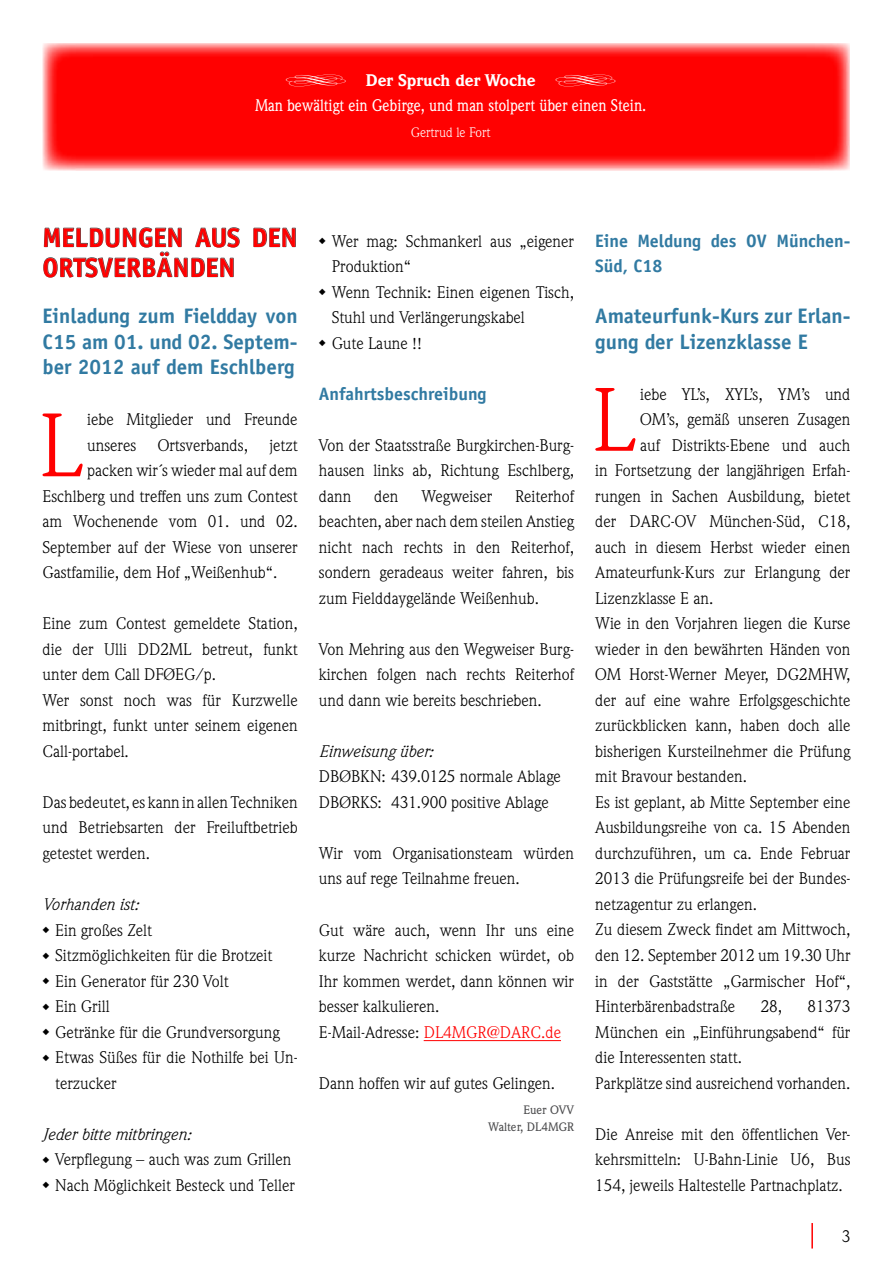
<style>
.page{position:relative;width:893px;height:1263px;background:#fff}
.page>*{position:absolute;margin:0;border:0;box-sizing:border-box;transform-origin:0 0}
.t1{font:88.2px "Weidemann LT";color:#f00}
.t2{font:700 27px/30px "Officina Sans LT";color:#f00}
.t3{font:700 21px/25.5px "Officina Sans LT";color:#317aa2;text-align:justify}
.t4{font:700 18px/25.5px "Officina Sans LT";color:#317aa2}
.t5{font:16.5px/25.5px "Weidemann LT";color:#000}
.t6{font:500 16.5px/25.5px "Weidemann LT";color:#fff;text-align:center;scale:.9 1}
.t7{font:italic 16.5px "Weidemann LT";color:#000}
.t8{font:13.5px "Weidemann LT";color:#fff}
.t9{font:500 12px/16.5px "Weidemann LT";color:#4b4b4d;text-align:right}
.s1{font-family:"Type Embellishments One Plain";font-weight:400}
.s2{font-weight:900}
.s3{color:#f00}
</style>
<div class="page">
<svg style="left:43px;top:43px;width:807px;height:127px;background:#ff1717"></svg>
<hr style="left:811px;top:1223px;width:2px;height:25px;background:#f00">
<svg style="left:253px;top:227px;width:43px;height:20px"></svg>
<svg style="left:43px;top:227px;width:197px;height:51px"></svg>
<hr style="left:424px;top:1040px;width:137px;height:1px;background:#f00">
<p class="t6" style="left:255px;top:67px;width:436px"><span class="s1">5</span> <span class="s2">Der Spruch der Woche</span> <span class="s1">5<br></span>Man bewältigt ein Gebirge, und man stolpert über einen Stein.</p>
<p class="t8" style="left:411px;top:124px;width:81px">Gertrud le Fort</p>
<h2 class="t2" style="left:43px;top:222px;width:257px">MELDUNGEN AUS DEN<br>ORTSVERBÄNDEN</h2>
<p class="t3" style="left:43px;top:303px;width:257px">Einladung zum Fieldday von C15 am 01. und 02. Septem&shy;ber 2012 auf dem Eschlberg</p>
<h1 class="t1" style="left:39px;top:394px;width:46px">L</h1>
<p class="t5" style="left:87px;top:407px;width:212px">iebe Mitglieder und Freunde unseres</p>
<p class="t5" style="left:158px;top:432px;width:92px">Ortsverbands,</p>
<p class="t5" style="left:270px;top:432px;width:30px">jetzt</p>
<p class="t5" style="left:87px;top:458px;width:212px">packen wir´s wieder mal auf dem</p>
<p class="t5" style="left:43px;top:483px;width:257px">Eschlberg und treffen uns zum Contest</p>
<p class="t5" style="left:43px;top:509px;width:257px">am Wochenende vom 01. und 02.</p>
<p class="t5" style="left:43px;top:534px;width:257px">September auf der Wiese von unserer</p>
<p class="t5" style="left:43px;top:560px;width:236px">Gastfamilie, dem Hof „Weißenhub“.</p>
<p class="t5" style="left:43px;top:611px;width:257px">Eine zum Contest gemeldete Station, die der Ulli DD2ML betreut, funkt unter dem Call DFØEG/p.<br>Wer sonst noch was für Kurzwelle mitbringt, funkt unter seinem eigenen<br>Call-portabel.</p>
<p class="t5" style="left:43px;top:789px;width:257px;text-align:justify">Das bedeutet, es kann in allen Techniken und Betriebsarten der Freiluftbetrieb getestet werden.</p>
<p class="t7" style="left:43px;top:894px;width:97px">Vorhanden ist:</p>
<p class="t5" style="left:43px;top:917px;width:111px">◆ Ein großes Zelt</p>
<p class="t5" style="left:43px;top:942px;width:231px">◆ Sitzmöglichkeiten für die Brotzeit</p>
<p class="t5" style="left:43px;top:968px;width:188px">◆ Ein Generator für 230 Volt</p>
<p class="t5" style="left:43px;top:993px;width:69px">◆ Ein Grill</p>
<p class="t5" style="left:43px;top:1019px;width:239px">◆ Getränke für die Grundversorgung</p>
<p class="t5" style="left:55px;top:1044px;width:244px;text-indent:-13px">◆ Etwas Süßes für die Nothilfe bei Un&shy;terzucker</p>
<p class="t7" style="left:43px;top:1124px;width:150px">Jeder bitte mitbringen:</p>
<p class="t5" style="left:43px;top:1146px;width:250px">◆ Verpflegung – auch was zum Grillen</p>
<p class="t5" style="left:43px;top:1172px;width:254px">◆ Nach Möglichkeit Besteck und Teller</p>
<p class="t5" style="left:332px;top:228px;width:244px;text-indent:-13px">◆ Wer mag: Schmankerl aus „eigener<br>Produktion“</p>
<p class="t5" style="left:332px;top:279px;width:244px;text-indent:-13px">◆ Wenn Technik: Einen eigenen Tisch,<br>Stuhl und Verlängerungskabel</p>
<p class="t5" style="left:319px;top:330px;width:104px">◆ Gute Laune !!</p>
<p class="t4" style="left:319px;top:381px;width:169px">Anfahrtsbeschreibung</p>
<p class="t5" style="left:319px;top:432px;width:257px;text-align:justify">Von der Staatsstraße Burgkirchen-Burg&shy;hausen links ab, Richtung Eschlberg, dann</p>
<p class="t5" style="left:319px;top:483px;width:257px;text-align:justify;text-indent:196px">Reiterhof beachten, aber nach dem steilen Anstieg nicht nach rechts in den Reiterhof, sondern geradeaus weiter fahren, bis zum Fielddaygelände Weißenhub.</p>
<p class="t5" style="left:319px;top:636px;width:257px;text-align:justify">Von Mehring aus den Wegweiser Burg&shy;kirchen folgen nach rechts Reiterhof und dann wie bereits beschrieben.</p>
<p class="t7" style="left:319px;top:741px;width:115px">Einweisung über:</p>
<p class="t5" style="left:319px;top:764px;width:244px">DBØBKN: 439.0125 normale Ablage<br>DBØRKS: 431.900 positive Ablage</p>
<p class="t5" style="left:319px;top:840px;width:257px">Wir vom Organisationsteam würden uns auf rege Teilnahme freuen.</p>
<p class="t5" style="left:319px;top:917px;width:257px">Gut wäre auch, wenn Ihr uns eine kurze Nachricht schicken würdet, ob<br>Ihr kommen werdet, dann können wir besser kalkulieren.<br>E-Mail-Adresse: <span class="s3">DL4MGR@DARC.de</span></p>
<p class="t5" style="left:319px;top:1070px;width:238px">Dann hoffen wir auf gutes Gelingen.</p>
<p class="t9" style="left:488px;top:1102px;width:87px">Euer OVV<br>Walter, DL4MGR</p>
<p class="t5" style="left:374px;top:483px;width:26px">den</p>
<p class="t5" style="left:421px;top:483px;width:72px">Wegweiser</p>
<p class="t4" style="left:595px;top:228px;width:257px">Eine Meldung des OV München-<br>Süd, C18</p>
<p class="t3" style="left:595px;top:303px;width:257px">Amateurfunk-Kurs zur Erlan&shy;gung der Lizenzklasse E</p>
<h1 class="t1" style="left:592px;top:368px;width:46px">L</h1>
<p class="t5" style="left:640px;top:381px;width:212px">iebe YL’s, XYL’s, YM’s und</p>
<p class="t5" style="left:640px;top:407px;width:212px">OM’s, gemäß unseren Zusagen</p>
<p class="t5" style="left:640px;top:432px;width:212px">auf Distrikts-Ebene und auch</p>
<p class="t5" style="left:595px;top:458px;width:257px">in Fortsetzung der langjährigen Erfah-</p>
<p class="t5" style="left:595px;top:483px;width:257px">rungen in Sachen Ausbildung, bietet</p>
<p class="t5" style="left:595px;top:509px;width:257px">der DARC-OV München-Süd, C18,</p>
<p class="t5" style="left:595px;top:534px;width:257px">auch in diesem Herbst wieder einen</p>
<p class="t5" style="left:595px;top:560px;width:257px">Amateurfunk-Kurs zur Erlangung der</p>
<p class="t5" style="left:595px;top:585px;width:119px">Lizenzklasse E an.</p>
<p class="t5" style="left:595px;top:611px;width:257px">Wie in den Vorjahren liegen die Kurse</p>
<p class="t5" style="left:595px;top:636px;width:257px">wieder in den bewährten Händen von</p>
<p class="t5" style="left:595px;top:662px;width:257px">OM Horst-Werner Meyer, DG2MHW,</p>
<p class="t5" style="left:595px;top:687px;width:257px">der auf eine wahre Erfolgsgeschichte</p>
<p class="t5" style="left:595px;top:713px;width:257px">zurückblicken kann, haben doch alle</p>
<p class="t5" style="left:595px;top:738px;width:257px">bisherigen Kursteilnehmer die Prüfung</p>
<p class="t5" style="left:595px;top:764px;width:153px">mit Bravour bestanden.</p>
<p class="t5" style="left:595px;top:789px;width:257px">Es ist geplant, ab Mitte September eine</p>
<p class="t5" style="left:595px;top:815px;width:257px">Ausbildungsreihe von ca. 15 Abenden</p>
<p class="t5" style="left:595px;top:840px;width:257px">durchzuführen, um ca. Ende Februar</p>
<p class="t5" style="left:595px;top:866px;width:257px">2013 die Prüfungsreife bei der Bundes-</p>
<p class="t5" style="left:595px;top:891px;width:163px">netzagentur zu erlangen.</p>
<p class="t5" style="left:595px;top:917px;width:257px">Zu diesem Zweck findet am Mittwoch,</p>
<p class="t5" style="left:595px;top:942px;width:257px">den 12. September 2012 um 19.30 Uhr</p>
<p class="t5" style="left:595px;top:968px;width:257px">in der Gaststätte „Garmischer Hof“,</p>
<p class="t5" style="left:595px;top:993px;width:141px">Hinterbärenbadstraße</p>
<p class="t5" style="left:761px;top:993px;width:23px">28,</p>
<p class="t5" style="left:595px;top:993px;width:257px;text-indent:212px">81373<br>München ein „Einführungsabend“ für die Interessenten statt.<br>Parkplätze sind ausreichend vorhanden.</p>
<p class="t5" style="left:595px;top:1121px;width:257px;text-align:justify">Die Anreise mit den öffentlichen Ver&shy;kehrsmitteln: U-Bahn-Linie U6, Bus 154, jeweils Haltestelle Partnachplatz.</p>
<p class="t5" style="left:842px;top:1223px;width:10px">3</p>
</div>
